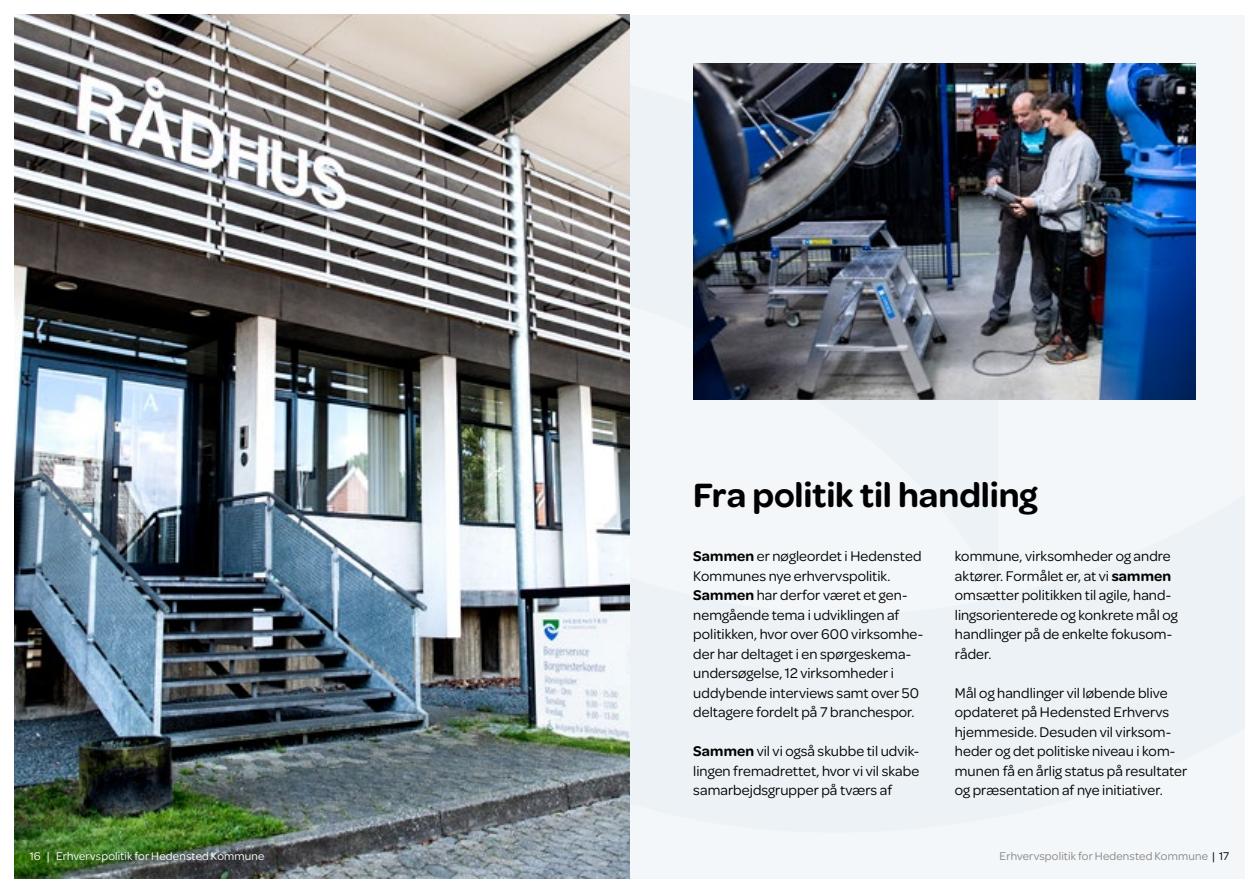
<style>
.page{position:relative;width:1259px;height:893px;background:#fff}
.page>*{position:absolute;margin:0;border:0;box-sizing:border-box;transform-origin:0 0}
.Rubrik_24_28{font:600 36px "Omnes";letter-spacing:-.005em;color:#000}
.Brød{font:15px/19.5px "Omnes";letter-spacing:.005em;color:#000}
.t1{font:12px "Omnes";letter-spacing:.01em;color:#878787}
.Sidetal{font:12px "Omnes";letter-spacing:.015em;color:#fff}
.s1{font-weight:600}
.s2{color:#000}
</style>
<div class="page">
<div style="left:629px;top:15px;width:615px;height:859px;background:#f4f7f9"></div>
<img style="left:15px;top:15px;width:614px;height:863px">
<img style="left:693px;top:63px;width:502px;height:337px">
<p class="Sidetal" style="left:30px;top:848px;width:236px">16 | Erhvervspolitik for Hedensted Kommune</p>
<h2 class="Rubrik_24_28" style="left:693px;top:470px;width:346px">Fra politik til handling</h2>
<p class="Brød" style="left:693px;top:545px;width:231px"><span class="s1">Sammen</span> er nøgleordet i Hedensted Kommunes nye erhvervspolitik.<br><span class="s1">Sammen</span> har derfor været et gen&shy;nemgående tema i udviklingen af politikken, hvor over 600 virksomhe&shy;der har deltaget i en spørgeskema&shy;undersøgelse, 12 virksomheder i uddybende interviews samt over 50 deltagere fordelt på 7 branchespor.</p>
<p class="Brød" style="left:693px;top:740px;width:227px;text-align:justify"><span class="s1">Sammen</span> vil vi også skubbe til udvik&shy;lingen fremadrettet, hvor vi vil skabe samarbejdsgrupper på tværs af</p>
<p class="Brød" style="left:955px;top:545px;width:224px">kommune, virksomheder og andre aktører. Formålet er, at vi <span class="s1">sammen </span>omsætter politikken til agile, hand&shy;lingsorienterede og konkrete mål og handlinger på de enkelte fokusom&shy;råder.</p>
<p class="Brød" style="left:955px;top:682px;width:234px">Mål og handlinger vil løbende blive opdateret på Hedensted Erhvervs hjemmeside. Desuden vil virksom&shy;heder og det politiske niveau i kom&shy;munen få en årlig status på resultater og præsentation af nye initiativer.</p>
<p class="t1" style="left:999px;top:848px;width:231px">Erhvervspolitik for Hedensted Kommune <span class="s2">| 17</span></p>
</div>
